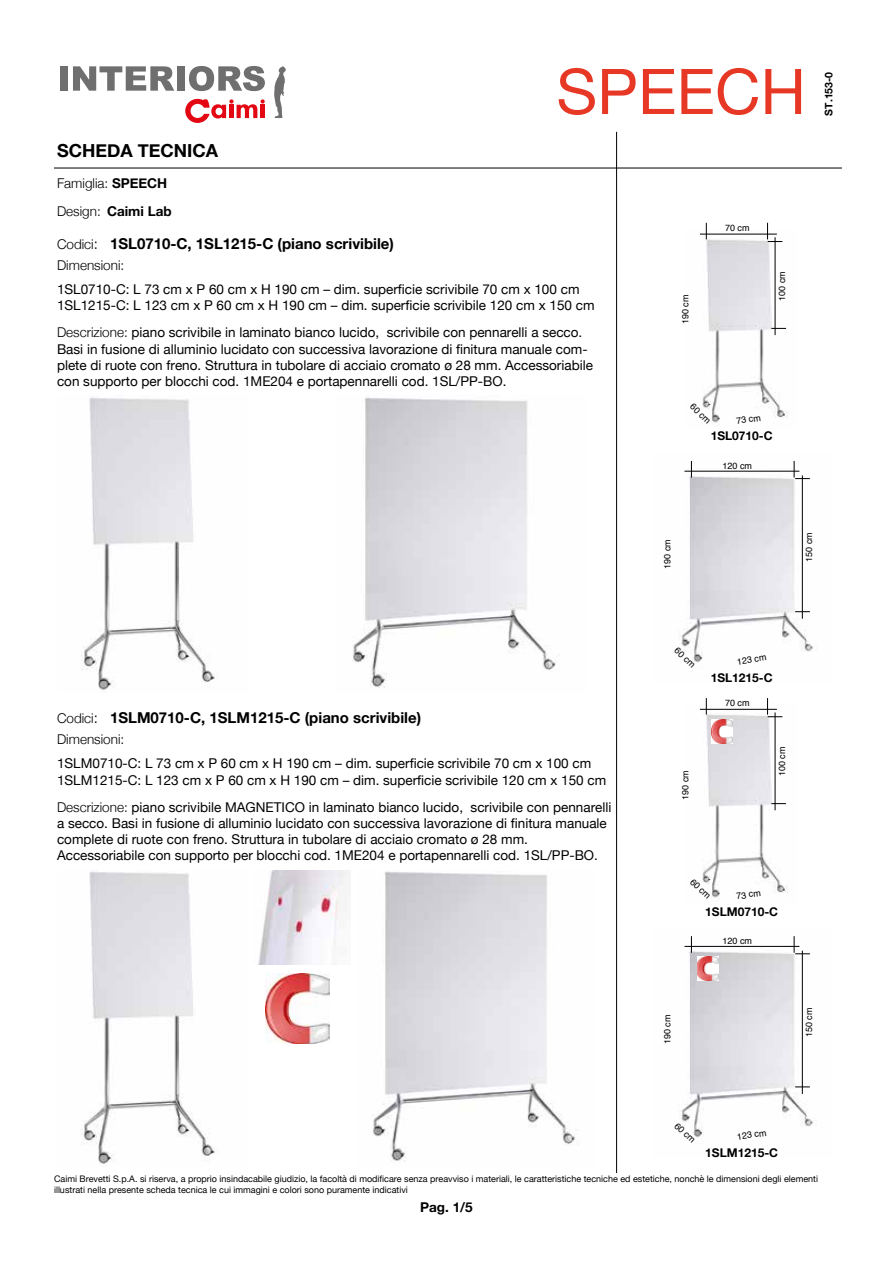
<style>
.page{position:relative;width:893px;height:1263px;background:#fff}
.page>*{position:absolute;margin:0;border:0;box-sizing:border-box;transform-origin:0 0}
.t1{font:63px "Helvetica Neue";color:#e73725}
.t2{font:700 18px "Helvetica Neue";color:#000}
.t3{font:700 15px "Helvetica Neue";color:#000}
.t4{font:13.5px/16.2px "Helvetica Neue";color:#000}
.t5{font:300 13.5px "Helvetica Neue";color:#000}
.t6{font:700 13.5px "Helvetica Neue";color:#000}
.t7{font:700 12px "Helvetica Neue";color:#000}
.t8{font:700 10.5px "Helvetica Neue";color:#000}
.t9{font:9px/10.8px "Helvetica Neue";color:#000}
.t10{font:9px "Helvetica";color:#000}
.s1{font-weight:700}
.s2{font-weight:300}
.s3{font-size:15px}
</style>
<div class="page">
<img style="left:81px;top:396px;width:134px;height:294px">
<img style="left:81px;top:870px;width:134px;height:294px">
<img style="left:353px;top:397px;width:207px;height:291px">
<img style="left:372px;top:871px;width:207px;height:291px">
<hr style="left:54px;top:168px;width:788px;height:1px;background:#000">
<hr style="left:616px;top:132px;width:1px;height:1043px;background:#000">
<img style="left:700px;top:228px;width:88px;height:195px">
<img style="left:699px;top:704px;width:89px;height:194px">
<img style="left:681px;top:460px;width:136px;height:203px">
<img style="left:681px;top:936px;width:136px;height:202px">
<img style="left:258px;top:870px;width:89px;height:94px">
<img style="left:266px;top:973px;width:64px;height:71px">
<svg style="left:706px;top:223px;width:1px;height:16px"></svg>
<svg style="left:706px;top:698px;width:1px;height:17px"></svg>
<svg style="left:691px;top:461px;width:1px;height:16px"></svg>
<svg style="left:691px;top:936px;width:1px;height:17px"></svg>
<hr style="left:700px;top:234px;width:77px;height:1px;background:#000">
<hr style="left:700px;top:709px;width:77px;height:1px;background:#000">
<hr style="left:684px;top:471px;width:115px;height:1px;background:#000">
<hr style="left:684px;top:946px;width:115px;height:1px;background:#000">
<svg style="left:767px;top:223px;width:15px;height:19px"></svg>
<svg style="left:767px;top:698px;width:15px;height:19px"></svg>
<svg style="left:794px;top:461px;width:16px;height:18px"></svg>
<svg style="left:794px;top:936px;width:16px;height:18px"></svg>
<svg style="left:771px;top:328px;width:15px;height:1px"></svg>
<svg style="left:771px;top:803px;width:15px;height:1px"></svg>
<svg style="left:795px;top:611px;width:15px;height:1px"></svg>
<svg style="left:795px;top:1087px;width:15px;height:1px"></svg>
<hr style="left:775px;top:237px;width:1px;height:98px;background:#000">
<hr style="left:775px;top:712px;width:1px;height:98px;background:#000">
<hr style="left:802px;top:475px;width:1px;height:144px;background:#000">
<hr style="left:802px;top:951px;width:1px;height:143px;background:#000">
<img style="left:698px;top:957px;width:20px;height:23px">
<img style="left:712px;top:720px;width:20px;height:23px">
<div style="left:60px;top:66px;width:8px;height:25px;background:#706f6f"></div>
<svg style="left:73px;top:66px;width:101px;height:25px"></svg>
<div style="left:177px;top:66px;width:8px;height:25px;background:#706f6f"></div>
<svg style="left:189px;top:66px;width:76px;height:25px"></svg>
<svg style="left:274px;top:66px;width:12px;height:52px"></svg>
<svg style="left:185px;top:99px;width:80px;height:24px"></svg>
<h2 class="t2" style="left:57px;top:137px;width:163px">SCHEDA TECNICA</h2>
<p class="t5" style="left:57px;top:172px;width:112px">Famiglia: <span class="s1">SPEECH</span></p>
<p class="t6" style="left:57px;top:201px;width:116px"><span class="s2">Design:</span> Caimi Lab</p>
<p class="t5" style="left:57px;top:233px;width:42px">Codici<span class="s3">:</span></p>
<p class="t3" style="left:110px;top:231px;width:285px">1SL0710-C, 1SL1215-C (piano scrivibile)</p>
<h1 class="t1" style="left:556px;top:46px;width:251px">SPEECH</h1>
<p class="t8" style="left:821px;top:116px;width:45px;rotate:-90deg">ST.153-0</p>
<p class="t10" style="left:725px;top:221px;width:26px">70 cm</p>
<p class="t5" style="left:57px;top:254px;width:69px">Dimensioni:</p>
<p class="t4" style="left:57px;top:282px;width:539px">1SL0710-C: L 73 cm x P 60 cm x H 190 cm – dim. superficie scrivibile 70 cm x 100 cm<br>1SL1215-C: L 123 cm x P 60 cm x H 190 cm – dim. superficie scrivibile 120 cm x 150 cm</p>
<p class="t4" style="left:57px;top:325px;width:537px"><span class="s2">Descrizione:</span> piano scrivibile in laminato bianco lucido, scrivibile con pennarelli a secco.<br>Basi in fusione di alluminio lucidato con successiva lavorazione di finitura manuale com&shy;plete di ruote con freno. Struttura in tubolare di acciaio cromato ø 28 mm. Accessoriabile con supporto per blocchi cod. 1ME204 e portapennarelli cod. 1SL/PP-BO.</p>
<p class="t5" style="left:57px;top:707px;width:42px">Codici<span class="s3">:</span></p>
<p class="t3" style="left:110px;top:706px;width:313px">1SLM0710-C, 1SLM1215-C (piano scrivibile)</p>
<p class="t5" style="left:57px;top:729px;width:69px">Dimensioni:</p>
<p class="t4" style="left:57px;top:756px;width:551px">1SLM0710-C: L 73 cm x P 60 cm x H 190 cm – dim. superficie scrivibile 70 cm x 100 cm<br>1SLM1215-C: L 123 cm x P 60 cm x H 190 cm – dim. superficie scrivibile 120 cm x 150 cm</p>
<p class="t4" style="left:57px;top:799px;width:556px"><span class="s2">Descrizione:</span> piano scrivibile MAGNETICO in laminato bianco lucido, scrivibile con pennarelli a secco. Basi in fusione di alluminio lucidato con successiva lavorazione di finitura manuale complete di ruote con freno. Struttura in tubolare di acciaio cromato ø 28 mm.<br>Accessoriabile con supporto per blocchi cod. 1ME204 e portapennarelli cod. 1SL/PP-BO.</p>
<p class="t10" style="left:678px;top:324px;width:31px;rotate:-90deg">190 cm</p>
<p class="t10" style="left:775px;top:301px;width:31px;rotate:-90deg">100 cm</p>
<p class="t10" style="left:696px;top:400px;width:26px;rotate:43deg">60 cm</p>
<p class="t10" style="left:735px;top:414px;width:26px;rotate:-8deg">73 cm</p>
<p class="t7" style="left:711px;top:427px;width:64px">1SL0710-C</p>
<p class="t10" style="left:723px;top:459px;width:31px">120 cm</p>
<p class="t10" style="left:660px;top:569px;width:31px;rotate:-90deg">190 cm</p>
<p class="t10" style="left:802px;top:562px;width:31px;rotate:-90deg">150 cm</p>
<p class="t10" style="left:681px;top:644px;width:26px;rotate:43deg">60 cm</p>
<p class="t10" style="left:678px;top:799px;width:31px;rotate:-90deg">190 cm</p>
<p class="t10" style="left:736px;top:655px;width:31px;rotate:-8deg">123 cm</p>
<p class="t7" style="left:711px;top:668px;width:64px">1SL1215-C</p>
<p class="t10" style="left:725px;top:696px;width:26px">70 cm</p>
<p class="t10" style="left:775px;top:776px;width:31px;rotate:-90deg">100 cm</p>
<p class="t10" style="left:696px;top:875px;width:26px;rotate:43deg">60 cm</p>
<p class="t10" style="left:735px;top:889px;width:26px;rotate:-8deg">73 cm</p>
<p class="t7" style="left:705px;top:902px;width:74px">1SLM0710-C</p>
<p class="t10" style="left:723px;top:934px;width:31px">120 cm</p>
<p class="t10" style="left:660px;top:1044px;width:31px;rotate:-90deg">190 cm</p>
<p class="t10" style="left:802px;top:1037px;width:31px;rotate:-90deg">150 cm</p>
<p class="t10" style="left:681px;top:1119px;width:26px;rotate:43deg">60 cm</p>
<p class="t10" style="left:736px;top:1130px;width:31px;rotate:-8deg">123 cm</p>
<p class="t7" style="left:705px;top:1143px;width:74px">1SLM1215-C</p>
<p class="t9" style="left:54px;top:1174px;width:766px">Caimi Brevetti S.p.A. si riserva, a proprio insindacabile giudizio, la facoltà di modificare senza preavviso i materiali, le caratteristiche tecniche ed estetiche, nonchè le dimensioni degli elementi illustrati nella presente scheda tecnica le cui immagini e colori sono puramente indicativi</p>
<p class="t6" style="left:420px;top:1196px;width:54px">Pag. 1/5</p>
</div>
